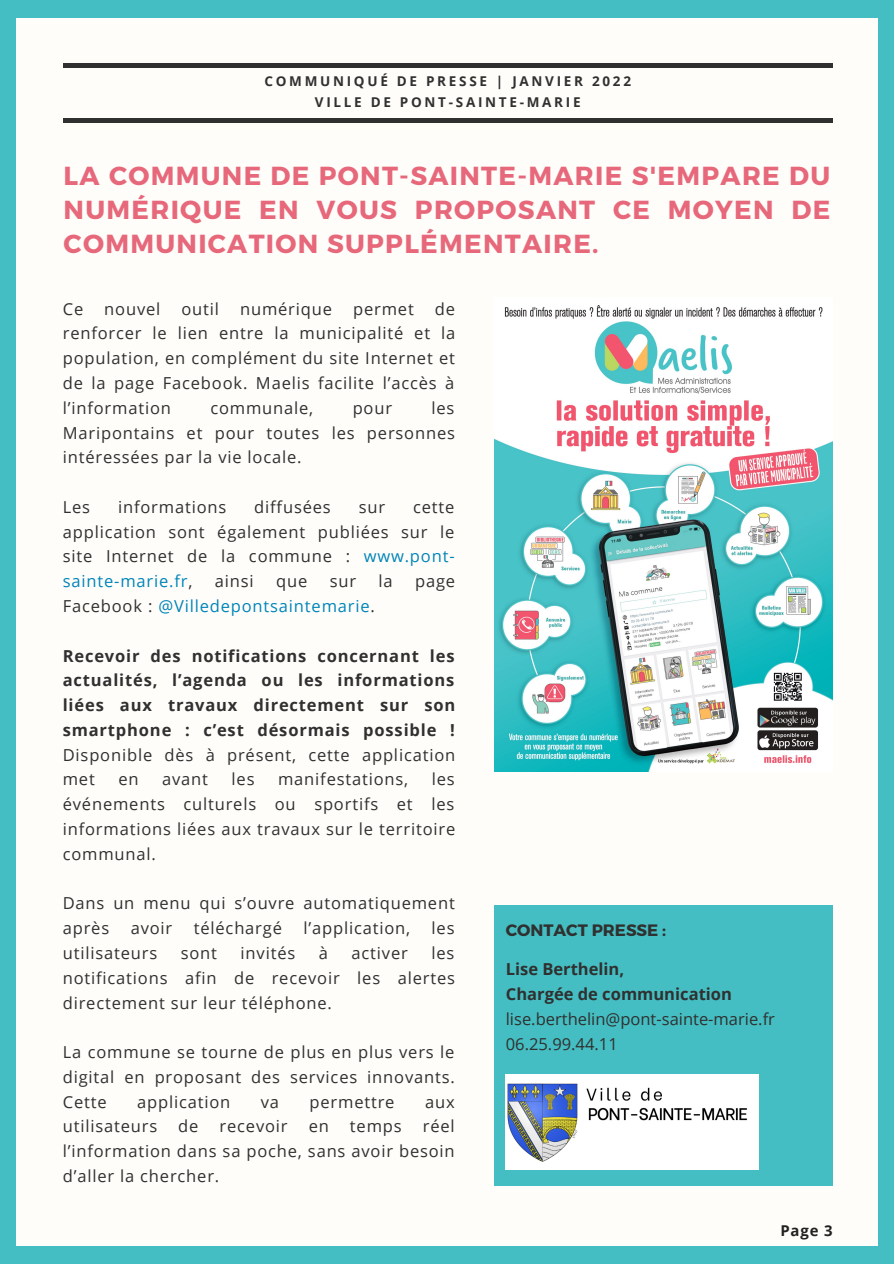
<style>
.page{position:relative;width:894px;height:1264px;background:#fff}
.page>*{position:absolute;margin:0;border:0;box-sizing:border-box;transform-origin:0 0}
.t1{font:700 26.1px/33.8px "Montserrat";letter-spacing:.05em;color:#e6687a;text-align:justify}
.t2{font:16.5px/24.8px "Open Sans";letter-spacing:.05em;color:#303030;text-align:justify}
.t3{font:700 16.5px/24.8px "Open Sans";letter-spacing:.05em;color:#303030;text-align:justify}
.t4{font:700 16.5px "Open Sans";color:#303030}
.t5{font:16.5px "Open Sans";color:#303030}
.t6{font:16.5px "Open Sans";letter-spacing:.05em;color:#0185b8}
.t7{font:700 16.5px "Montserrat";color:#303030}
.t8{font:700 14.85px "Open Sans";color:#222}
.t9{font:700 13.5px "Open Sans";letter-spacing:.2em;color:#303030}
.s1{color:#0185b8}
.s2{color:#303030}
.s3{font-weight:400}
</style>
<div class="page">
<div style="left:0;top:0;width:893px;height:1263px;background:#44bec2"></div>
<div style="left:17px;top:18px;width:860px;height:1228px;background:#fffdfa"></div>
<hr style="left:63px;top:119px;width:769px;height:3px;background:#303030">
<hr style="left:63px;top:64px;width:769px;height:3px;background:#303030">
<img style="left:494px;top:305px;width:338px;height:466px">
<div style="left:494px;top:904px;width:338px;height:281px;background:#44bec2"></div>
<img style="left:505px;top:1074px;width:253px;height:94px">
<p class="t9" style="left:264px;top:72px;width:368px">COMMUNIQUÉ DE PRESSE | JANVIER 2022</p>
<p class="t9" style="left:315px;top:92px;width:267px">VILLE DE PONT-SAINTE-MARIE</p>
<p class="t1" style="left:64px;top:158px;width:768px">LA COMMUNE DE PONT-SAINTE-MARIE S'EMPARE DU NUMÉRIQUE EN VOUS PROPOSANT CE MOYEN DE COMMUNICATION SUPPLÉMENTAIRE.</p>
<p class="t2" style="left:63px;top:296px;width:22px">Ce</p>
<p class="t2" style="left:104px;top:296px;width:58px">nouvel</p>
<p class="t2" style="left:181px;top:296px;width:39px">outil</p>
<p class="t2" style="left:240px;top:296px;width:93px">numérique</p>
<p class="t2" style="left:353px;top:296px;width:62px">permet</p>
<p class="t2" style="left:63px;top:296px;width:394px;text-indent:372px">de renforcer le lien entre la municipalité et la population, en complément du site Internet et de la page Facebook. Maelis facilite l’accès à l’information</p>
<p class="t2" style="left:63px;top:395px;width:393px;text-indent:368px">les Maripontains et pour toutes les personnes intéressées par la vie locale.</p>
<p class="t2" style="left:63px;top:494px;width:29px">Les</p>
<p class="t2" style="left:118px;top:494px;width:110px">informations</p>
<p class="t2" style="left:254px;top:494px;width:78px">diffusées</p>
<p class="t2" style="left:358px;top:494px;width:28px">sur</p>
<p class="t2" style="left:210px;top:395px;width:104px">communale,</p>
<p class="t2" style="left:352px;top:395px;width:41px">pour</p>
<p class="t2" style="left:63px;top:494px;width:393px;text-indent:350px">cette application sont également publiées sur le site Internet de la commune : <span class="s1">www.pont&shy;sainte-marie.fr</span>,</p>
<p class="t2" style="left:215px;top:568px;width:40px">ainsi</p>
<p class="t2" style="left:276px;top:568px;width:33px">que</p>
<p class="t2" style="left:329px;top:568px;width:28px">sur</p>
<p class="t2" style="left:378px;top:568px;width:16px">la</p>
<p class="t2" style="left:415px;top:568px;width:42px">page</p>
<p class="t6" style="left:63px;top:594px;width:313px"><span class="s2">Facebook :</span> @Villedepontsaintemarie<span class="s2">.</span></p>
<p class="t3" style="left:63px;top:642px;width:394px">Recevoir des notifications concernant les actualités, l’agenda ou les informations liées aux travaux directement sur son smartphone : c’est désormais possible !<br><span class="s3">Disponible dès à présent, cette application met</span></p>
<p class="t2" style="left:118px;top:766px;width:22px">en</p>
<p class="t2" style="left:162px;top:766px;width:47px">avant</p>
<p class="t2" style="left:231px;top:766px;width:24px">les</p>
<p class="t2" style="left:278px;top:766px;width:132px">manifestations,</p>
<p class="t2" style="left:63px;top:766px;width:394px;text-indent:369px">les événements culturels ou sportifs et les informations liées aux travaux sur le territoire communal.</p>
<p class="t2" style="left:63px;top:890px;width:393px">Dans un menu qui s’ouvre automatiquement après</p>
<p class="t2" style="left:131px;top:915px;width:43px">avoir</p>
<p class="t2" style="left:194px;top:915px;width:90px">téléchargé</p>
<p class="t2" style="left:303px;top:915px;width:108px">l’application,</p>
<p class="t2" style="left:431px;top:915px;width:24px">les</p>
<p class="t2" style="left:63px;top:940px;width:96px">utilisateurs</p>
<p class="t2" style="left:181px;top:940px;width:38px">sont</p>
<p class="t2" style="left:240px;top:940px;width:56px">invités</p>
<p class="t2" style="left:319px;top:940px;width:11px">à</p>
<p class="t2" style="left:351px;top:940px;width:58px">activer</p>
<p class="t2" style="left:63px;top:940px;width:393px;text-indent:368px">les notifications afin de recevoir les alertes directement sur leur téléphone.</p>
<p class="t2" style="left:63px;top:1039px;width:393px">La commune se tourne de plus en plus vers le digital en proposant des services innovants.<br>Cette</p>
<p class="t2" style="left:137px;top:1088px;width:95px">application</p>
<p class="t2" style="left:261px;top:1088px;width:20px">va</p>
<p class="t2" style="left:309px;top:1088px;width:86px">permettre</p>
<p class="t2" style="left:425px;top:1088px;width:31px">aux</p>
<p class="t2" style="left:63px;top:1113px;width:96px">utilisateurs</p>
<p class="t2" style="left:178px;top:1113px;width:22px">de</p>
<p class="t2" style="left:219px;top:1113px;width:70px">recevoir</p>
<p class="t2" style="left:308px;top:1113px;width:22px">en</p>
<p class="t2" style="left:350px;top:1113px;width:53px">temps</p>
<p class="t2" style="left:63px;top:1113px;width:393px;text-indent:360px">réel l’information dans sa poche, sans avoir besoin d’aller la chercher.</p>
<p class="t7" style="left:505px;top:919px;width:162px">CONTACT PRESSE :</p>
<p class="t4" style="left:505px;top:957px;width:120px">Lise Berthelin,</p>
<p class="t4" style="left:505px;top:982px;width:227px">Chargée de communication</p>
<p class="t5" style="left:505px;top:1007px;width:271px">lise.berthelin@pont-sainte-marie.fr</p>
<p class="t2" style="left:505px;top:1031px;width:113px">06.25.99.44.11</p>
<p class="t8" style="left:780px;top:1219px;width:54px">Page 3</p>
</div>
